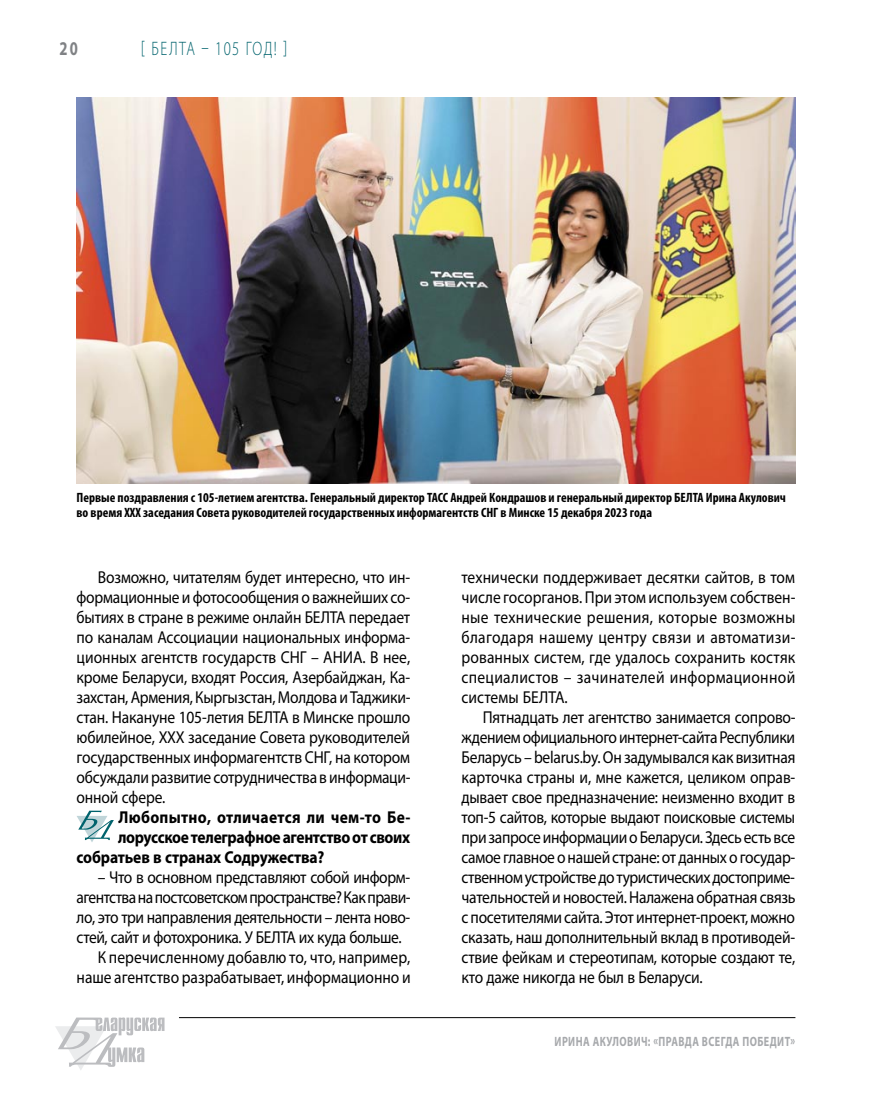
<style>
.page{position:relative;width:872px;height:1106px;background:#fff}
.page>*{position:absolute;margin:0;border:0;box-sizing:border-box;transform-origin:0 0}
.t1{font:300 19.5px "Myriad Pro";letter-spacing:.09em;color:#00636d;scale:.75 1}
.t2{font:700 19.5px "Myriad Pro";color:#808285;scale:.75 1}
.t3{font:17.25px/20px "Myriad Pro";letter-spacing:-.015em;color:#000;text-align:justify;scale:.9 1}
.t4{font:700 17.25px "Myriad Pro";letter-spacing:-.015em;color:#000;scale:.9 1}
.t5{font:17.25px "Myriad Pro";letter-spacing:-.035em;color:#000;scale:.9 1}
.t6{font:17.25px "Myriad Pro";letter-spacing:.005em;color:#000;scale:.9 1}
.t7{font:700 17.25px "Myriad Pro";letter-spacing:.02em;color:#000;scale:.9 1}
.t8{font:700 condensed 13.5px/15px "Myriad Pro";color:#000}
.t9{font:700 13.5px "Myriad Pro";letter-spacing:.04em;color:#a7a9ac;scale:.75 1}
</style>
<div class="page">
<hr style="left:179px;top:1017px;width:616px;height:1px;background:#000">
<svg style="left:55px;top:1017px;width:109px;height:53px"></svg>
<svg style="left:77px;top:810px;width:37px;height:32px"></svg>
<img style="left:77px;top:97px;width:718px;height:386px">
<p class="t2" style="left:60px;top:36px;width:26px">20</p>
<p class="t1" style="left:141px;top:38px;width:196px">[ БЕЛТА – 105 год! ]</p>
<p class="t8" style="left:77px;top:490px;width:711px">Первые поздравления с 105-летием агентства. Генеральный директор ТАСС Андрей Кондрашов и генеральный директор БЕЛТА Ирина Акулович во время XXX заседания Совета руководителей государственных информагентств СНГ в Минске 15 декабря 2023 года</p>
<p class="t3" style="left:77px;top:567px;width:373px;text-indent:21px">Возможно, читателям будет интересно, что ин&shy;формационные и фотосообщения о важнейших со&shy;бытиях в стране в режиме онлайн БЕЛТА передает по каналам Ассоциации национальных информа&shy;ционных агентств государств СНГ – АНИА. В нее, кроме Беларуси, входят Россия, Азербайджан, Ка&shy;захстан, Армения, Кыргызстан, Молдова и Таджики&shy;стан. Накануне 105-летия БЕЛТА в Минске прошло юбилейное, XXX заседание Совета руководителей государственных информагентств СНГ, на котором обсуждали развитие сотрудничества в информаци&shy;онной сфере.</p>
<p class="t7" style="left:118px;top:806px;width:325px">Любопытно, отличается ли чем-то Бе-</p>
<p class="t4" style="left:118px;top:826px;width:326px">лорусское телеграфное агентство от своих</p>
<p class="t4" style="left:77px;top:845px;width:277px">собратьев в странах Содружества?</p>
<p class="t3" style="left:98px;top:866px;width:347px">– Что в основном представляют собой информ-</p>
<p class="t5" style="left:77px;top:886px;width:372px">агентства на постсоветском пространстве? Как прави-</p>
<p class="t3" style="left:77px;top:906px;width:372px">ло, это три направления деятельности – лента ново-</p>
<p class="t3" style="left:77px;top:926px;width:363px">стей, сайт и фотохроника. У БЕЛТА их куда больше.</p>
<p class="t6" style="left:98px;top:946px;width:349px">К перечисленному добавлю то, что, например,</p>
<p class="t3" style="left:77px;top:966px;width:373px">наше агентство разрабатывает, информационно и</p>
<p class="t3" style="left:461px;top:567px;width:372px">технически поддерживает десятки сайтов, в том числе госорганов. При этом используем собствен&shy;ные технические решения, которые возможны благодаря нашему центру связи и автоматизи&shy;рованных систем, где удалось сохранить костяк специалистов – зачинателей информационной системы БЕЛТА.</p>
<p class="t3" style="left:461px;top:707px;width:373px;text-indent:21px">Пятнадцать лет агентство занимается сопрово&shy;ждением официального интернет-сайта Республики Беларусь – belarus.by. Он задумывался как визитная карточка страны и, мне кажется, целиком оправ&shy;дывает свое предназначение: неизменно входит в топ-5 сайтов, которые выдают поисковые системы при запросе информации о Беларуси. Здесь есть все самое главное о нашей стране: от данных о государ&shy;ственном устройстве до туристических достоприме&shy;чательностей и новостей. Налажена обратная связь с посетителями сайта. Этот интернет-проект, можно сказать, наш дополнительный вклад в противодей&shy;ствие фейкам и стереотипам, которые создают те, кто даже никогда не был в Беларуси.</p>
<p class="t9" style="left:554px;top:1032px;width:322px">Ирина АКУЛОВИЧ: «Правда всегда победит»</p>
</div>
